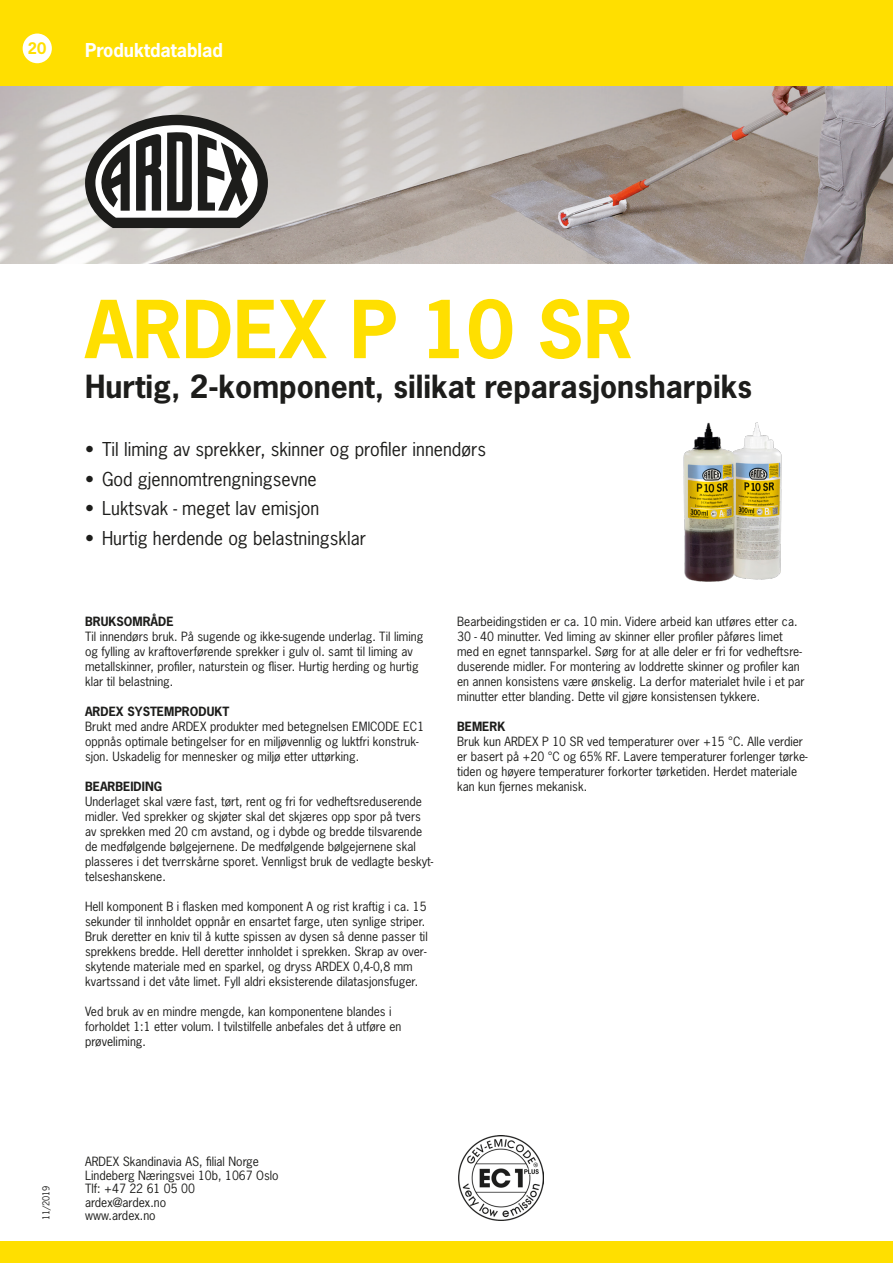
<style>
.page{position:relative;width:893px;height:1263px;background:#fff}
.page>*{position:absolute;margin:0;border:0;box-sizing:border-box;transform-origin:0 0}
.t1{font:700 75px "News Gothic Std";color:#ffdf00}
.t2{font:700 30px "News Gothic Std";color:#1d1d1b}
.t3{font:18px "News Gothic Std";color:#1d1d1b}
.Technische_Daten{font:700 18px "News Gothic Std";color:#fff}
.Produktzeile_oben{font:700 15px "News Gothic Std";color:#ffdf00}
.t4{font:12px/15px "News Gothic Std";color:#1d1d1b}
.t5{font:700 12px "News Gothic Std";color:#1d1d1b}
.t6{font:9px "News Gothic Std";color:#1d1d1b}
</style>
<div class="page">
<img style="left:0;top:85px;width:893px;height:179px">
<div style="left:0;top:1242px;width:893px;height:21px;background:#ffdf00"></div>
<div style="left:0;top:0;width:893px;height:85px;background:#ffdf00"></div>
<svg style="left:81px;top:111px;width:187px;height:120px"></svg>
<div style="left:23px;top:34px;width:29px;height:29px;background:#fff;border-radius:50%"></div>
<img style="left:683px;top:422px;width:99px;height:160px">
<img style="left:458px;top:1135px;width:85px;height:85px">
<p class="Produktzeile_oben" style="left:28px;top:39px;width:20px">20</p>
<p class="Technische_Daten" style="left:85px;top:38px;width:139px">Produktdatablad</p>
<p class="t1" style="left:85px;top:280px;width:549px">ARDEX P 10 SR</p>
<p class="t2" style="left:85px;top:366px;width:668px">Hurtig, 2-komponent, silikat reparasjonsharpiks</p>
<p class="t3" style="left:85px;top:438px;width:402px">• Til liming av sprekker, skinner og profiler innendørs</p>
<p class="t3" style="left:85px;top:467px;width:233px">• God gjennomtrengningsevne</p>
<p class="t3" style="left:85px;top:497px;width:236px">• Luktsvak - meget lav emisjon</p>
<p class="t3" style="left:85px;top:526px;width:282px">• Hurtig herdende og belastningsklar</p>
<p class="t5" style="left:85px;top:613px;width:90px">BRUKSOMRÅDE</p>
<p class="t4" style="left:85px;top:629px;width:340px">Til innendørs bruk. På sugende og ikke-sugende underlag. Til liming og fylling av kraftoverførende sprekker i gulv ol. samt til liming av metallskinner, profiler, naturstein og fliser. Hurtig herding og hurtig klar til belastning.</p>
<p class="t5" style="left:85px;top:703px;width:146px">ARDEX SYSTEMPRODUKT</p>
<p class="t4" style="left:85px;top:719px;width:341px">Brukt med andre ARDEX produkter med betegnelsen EMICODE EC1 oppnås optimale betingelser for en miljøvennlig og luktfri konstruk&shy;sjon. Uskadelig for mennesker og miljø etter uttørking.</p>
<p class="t5" style="left:85px;top:778px;width:79px">BEARBEIDING</p>
<p class="t4" style="left:85px;top:794px;width:350px">Underlaget skal være fast, tørt, rent og fri for vedheftsreduserende midler. Ved sprekker og skjøter skal det skjæres opp spor på tvers av sprekken med 20 cm avstand, og i dybde og bredde tilsvarende de medfølgende bølgejernene. De medfølgende bølgejernene skal plasseres i det tverrskårne sporet. Vennligst bruk de vedlagte beskyt&shy;telseshanskene.</p>
<p class="t4" style="left:85px;top:899px;width:344px">Hell komponent B i flasken med komponent A og rist kraftig i ca. 15 sekunder til innholdet oppnår en ensartet farge, uten synlige striper.<br>Bruk deretter en kniv til å kutte spissen av dysen så denne passer til sprekkens bredde. Hell deretter innholdet i sprekken. Skrap av over&shy;skytende materiale med en sparkel, og dryss ARDEX 0,4-0,8 mm kvartssand i det våte limet. Fyll aldri eksisterende dilatasjonsfuger.</p>
<p class="t4" style="left:85px;top:1004px;width:318px">Ved bruk av en mindre mengde, kan komponentene blandes i forholdet 1:1 etter volum. I tvilstilfelle anbefales det å utføre en prøveliming.</p>
<p class="t4" style="left:457px;top:614px;width:349px">Bearbeidingstiden er ca. 10 min. Videre arbeid kan utføres etter ca.<br>30 - 40 minutter. Ved liming av skinner eller profiler påføres limet med en egnet tannsparkel. Sørg for at alle deler er fri for vedheftsre&shy;duserende midler. For montering av loddrette skinner og profiler kan en annen konsistens være ønskelig. La derfor materialet hvile i et par minutter etter blanding. Dette vil gjøre konsistensen tykkere.</p>
<p class="t5" style="left:457px;top:718px;width:50px">BEMERK</p>
<p class="t4" style="left:457px;top:734px;width:352px">Bruk kun ARDEX P 10 SR ved temperaturer over +15 °C. Alle verdier er basert på +20 °C og 65% RF. Lavere temperaturer forlenger tørke&shy;tiden og høyere temperaturer forkorter tørketiden. Herdet materiale kan kun fjernes mekanisk.</p>
<p class="t6" style="left:40px;top:1220px;width:37px;rotate:-90deg">11/2019</p>
<p class="t4" style="left:85px;top:1154px;width:176px">ARDEX Skandinavia AS, filial Norge</p>
<p class="t4" style="left:85px;top:1168px;width:195px">Lindeberg Næringsvei 10b, 1067 Oslo</p>
<p class="t4" style="left:85px;top:1181px;width:112px">Tlf: +47 22 61 05 00</p>
<p class="t4" style="left:85px;top:1195px;width:83px">ardex@ardex.no</p>
<p class="t4" style="left:85px;top:1208px;width:72px">www.ardex.no</p>
</div>
